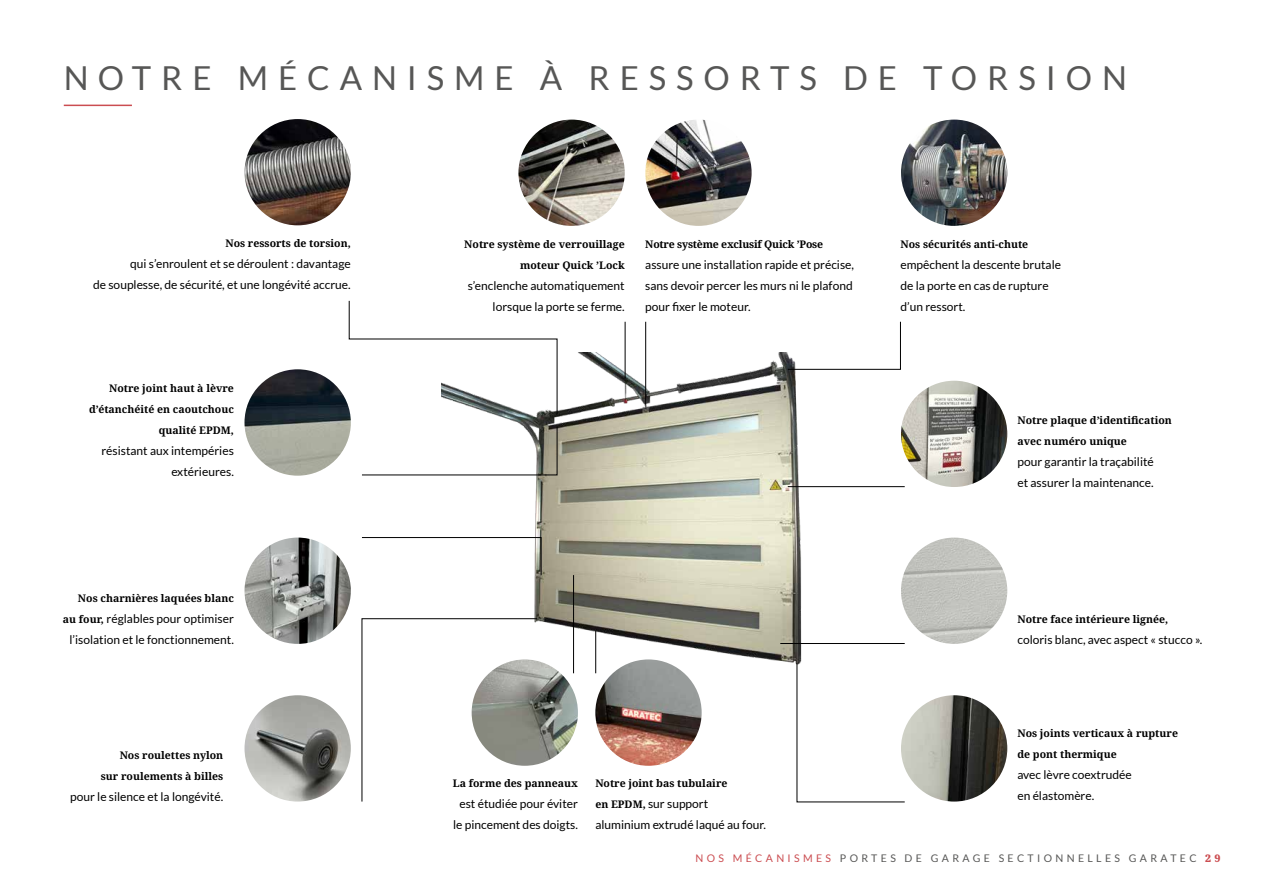
<style>
.page{position:relative;width:1263px;height:893px;background:#fff}
.page>*{position:absolute;margin:0;border:0;box-sizing:border-box;transform-origin:0 0}
.t1{font:33px "Lato";letter-spacing:.3em;color:#575756}
.t2{font:12px/21px "Lato";color:#000}
.t3{font:700 10.5px/21px "Noto Serif";color:#000;text-align:right}
.t4{font:10.5px "Lato";letter-spacing:.32em;color:#575756}
.t5{font:700 10.5px "Noto Serif";letter-spacing:-.02em;color:#000}
.s1{font-family:"Noto Serif";font-weight:700;font-size:10.5px}
.s2{color:#cb4d51}
.s3{font-family:"Noto Serif";font-weight:900;color:#cb4d51}
</style>
<div class="page">
<img style="left:496px;top:353px;width:325px;height:321px">
<img style="left:244px;top:119px;width:107px;height:106px;border-radius:53px">
<img style="left:645px;top:120px;width:107px;height:106px;border-radius:53px">
<img style="left:244px;top:695px;width:107px;height:106px;border-radius:53px">
<img style="left:472px;top:659px;width:106px;height:107px;border-radius:53px">
<img style="left:901px;top:381px;width:106px;height:106px;border-radius:53px">
<img style="left:518px;top:120px;width:107px;height:106px;border-radius:53px">
<img style="left:901px;top:695px;width:106px;height:106px;border-radius:53px">
<img style="left:244px;top:538px;width:107px;height:106px;border-radius:53px">
<img style="left:901px;top:120px;width:106px;height:106px;border-radius:53px">
<img style="left:595px;top:659px;width:107px;height:107px;border-radius:53px">
<img style="left:244px;top:369px;width:107px;height:107px;border-radius:53px">
<img style="left:901px;top:538px;width:106px;height:106px;border-radius:53px">
<hr style="left:64px;top:105px;width:68px;height:1px;background:#cb4d51">
<hr style="left:625px;top:322px;width:1px;height:56px;background:#000">
<hr style="left:645px;top:322px;width:1px;height:82px;background:#000">
<hr style="left:780px;top:643px;width:125px;height:1px;background:#000">
<svg style="left:796px;top:662px;width:109px;height:141px"></svg>
<hr style="left:788px;top:486px;width:117px;height:1px;background:#000">
<svg style="left:362px;top:426px;width:196px;height:50px"></svg>
<svg style="left:348px;top:300px;width:210px;height:115px"></svg>
<svg style="left:362px;top:537px;width:180px;height:39px"></svg>
<svg style="left:787px;top:321px;width:114px;height:49px"></svg>
<hr style="left:595px;top:631px;width:1px;height:42px;background:#000">
<hr style="left:573px;top:575px;width:1px;height:98px;background:#000">
<svg style="left:361px;top:618px;width:177px;height:184px"></svg>
<h1 class="t1" style="left:64px;top:60px;width:1065px">NOTRE MÉCANISME À RESSORTS DE TORSION</h1>
<p class="t3" style="left:225px;top:233px;width:127px">Nos ressorts de torsion,</p>
<p class="t2" style="left:93px;top:253px;width:259px;text-align:right">qui s’enroulent et se déroulent : davantage<br>de souplesse, de sécurité, et une longévité accrue.</p>
<p class="t3" style="left:89px;top:378px;width:146px">Notre joint haut à lèvre d’étanchéité en caoutchouc qualité EPDM,</p>
<p class="t2" style="left:101px;top:440px;width:134px;text-align:right">résistant aux intempéries extérieures.</p>
<p class="t3" style="left:78px;top:587px;width:157px">Nos charnières laquées blanc</p>
<p class="t2" style="left:63px;top:608px;width:172px;text-align:center"><span class="s1">au four,</span> réglables pour optimiser l’isolation et le fonctionnement.</p>
<p class="t3" style="left:101px;top:744px;width:124px">Nos roulettes nylon sur roulements à billes</p>
<p class="t2" style="left:70px;top:786px;width:155px">pour le silence et la longévité.</p>
<p class="t3" style="left:464px;top:234px;width:162px">Notre système de verrouillage moteur Quick ’Lock</p>
<p class="t2" style="left:468px;top:275px;width:159px;text-align:right">s’enclenche automatiquement lorsque la porte se ferme.</p>
<p class="t5" style="left:645px;top:237px;width:179px">Notre système exclusif Quick ’Pose</p>
<p class="t2" style="left:645px;top:254px;width:210px;text-align:justify">assure une installation rapide et précise, sans devoir percer les murs ni le plafond pour fixer le moteur.</p>
<p class="t3" style="left:900px;top:234px;width:129px">Nos sécurités anti-chute</p>
<p class="t2" style="left:900px;top:254px;width:162px">empêchent la descente brutale de la porte en cas de rupture d’un ressort.</p>
<p class="t3" style="left:1017px;top:410px;width:156px;text-align:left">Notre plaque d’identification avec numéro unique</p>
<p class="t2" style="left:1017px;top:451px;width:138px">pour garantir la traçabilité et assurer la maintenance.</p>
<p class="t3" style="left:453px;top:773px;width:126px">La forme des panneaux</p>
<p class="t2" style="left:453px;top:793px;width:126px;text-align:center">est étudiée pour éviter le pincement des doigts.</p>
<p class="t3" style="left:595px;top:773px;width:134px">Notre joint bas tubulaire</p>
<p class="t2" style="left:595px;top:793px;width:172px"><span class="s1">en EPDM,</span> sur support aluminium extrudé laqué au four.</p>
<p class="t3" style="left:1017px;top:608px;width:152px">Notre face intérieure lignée,</p>
<p class="t2" style="left:1017px;top:629px;width:186px">coloris blanc, avec aspect « stucco ».</p>
<p class="t3" style="left:1017px;top:723px;width:162px;text-align:left">Nos joints verticaux à rupture de pont thermique</p>
<p class="t2" style="left:1017px;top:764px;width:116px">avec lèvre coextrudée en élastomère.</p>
<p class="t4" style="left:695px;top:852px;width:526px"><span class="s2">NOS MÉCANISMES</span> PORTES DE GARAGE SECTIONNELLES GARATEC <span class="s3">29</span></p>
</div>
